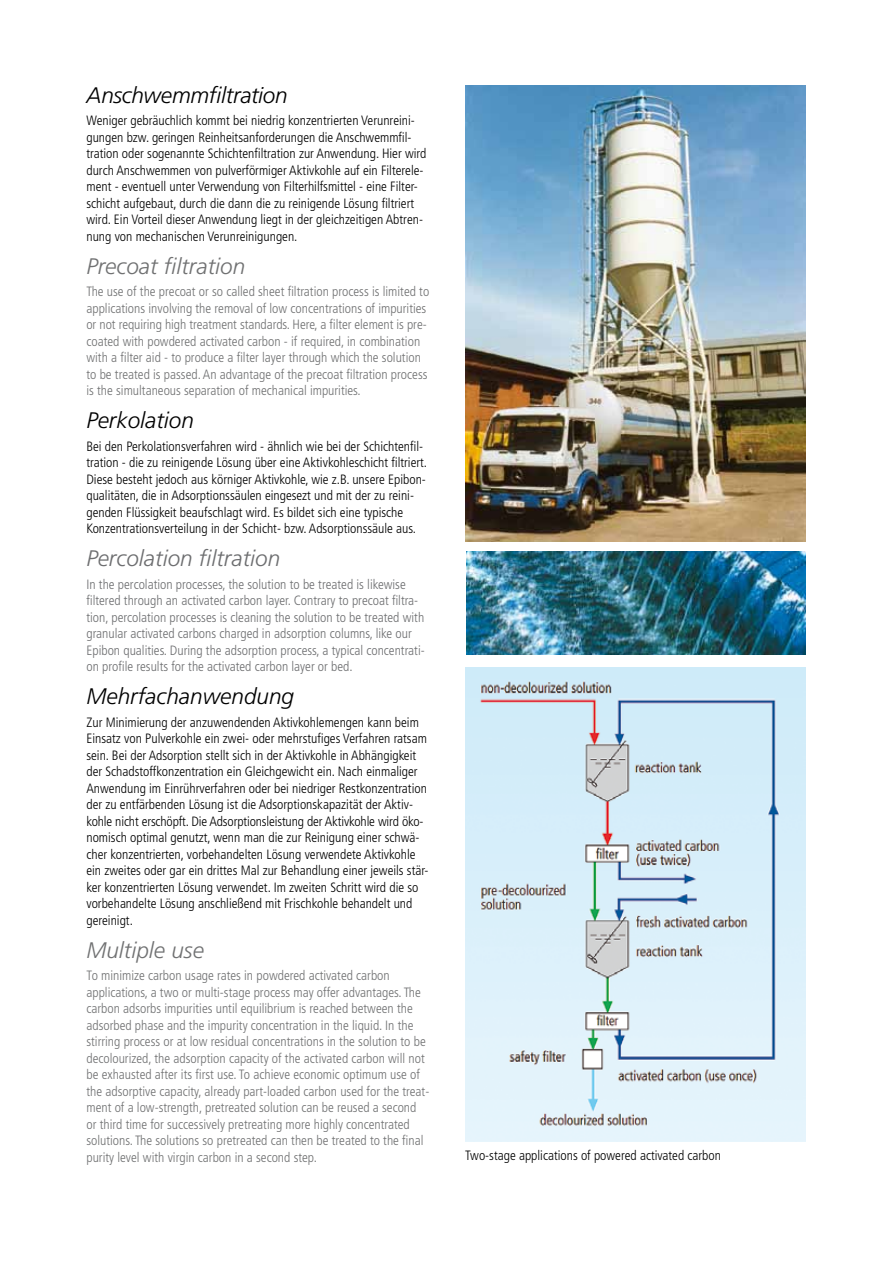
<style>
.page{position:relative;width:893px;height:1263px;background:#fff}
.page>*{position:absolute;margin:0;border:0;box-sizing:border-box;transform-origin:0 0}
.t1{font:italic 300 22.5px "Frutiger";color:#707172}
.t2{font:italic 300 22.5px "Frutiger";color:#000}
.t3{font:italic 300 22.5px "Frutiger";color:#6d6e70}
.t4{font:italic 300 22.5px "Frutiger CE";letter-spacing:-.01em;color:#000}
.t5{font:300 condensed 13.5px/16.5px "Frutiger";color:#000}
.t6{font:300 condensed 13.5px/16.5px "Frutiger";color:#707172}
.t7{font:300 condensed 13.5px/16.5px "Frutiger";color:#6d6e70}
</style>
<div class="page">
<img style="left:466px;top:85px;width:339px;height:456px">
<img style="left:466px;top:552px;width:339px;height:103px">
<img style="left:466px;top:668px;width:339px;height:473px">
<h1 class="t4" style="left:86px;top:82px;width:203px">Anschwemmfiltration</h1>
<p class="t5" style="left:86px;top:112px;width:342px">Weniger gebräuchlich kommt bei niedrig konzentrierten Verunreini&shy;gungen bzw. geringen Reinheitsanforderungen die Anschwemmfil&shy;tration oder sogenannte Schichtenfiltration zur Anwendung. Hier wird durch Anschwemmen von pulverförmiger Aktivkohle auf ein Filterele&shy;ment - eventuell unter Verwendung von Filterhilfsmittel - eine Filter&shy;schicht aufgebaut, durch die dann die zu reinigende Lösung filtriert wird. Ein Vorteil dieser Anwendung liegt in der gleichzeitigen Abtren&shy;nung von mechanischen Verunreinigungen.</p>
<h1 class="t1" style="left:86px;top:253px;width:160px">Precoat filtration</h1>
<p class="t6" style="left:86px;top:283px;width:344px">The use of the precoat or so called sheet filtration process is limited to applications involving the removal of low concentrations of impurities or not requiring high treatment standards. Here, a filter element is pre&shy;coated with powdered activated carbon - if required, in combination with a filter aid - to produce a filter layer through which the solution to be treated is passed. An advantage of the precoat filtration process is the simultaneous separation of mechanical impurities.</p>
<h1 class="t2" style="left:86px;top:408px;width:109px">Perkolation</h1>
<p class="t5" style="left:86px;top:438px;width:342px">Bei den Perkolationsverfahren wird - ähnlich wie bei der Schichtenfil&shy;tration - die zu reinigende Lösung über eine Aktivkohleschicht filtriert.<br>Diese besteht jedoch aus körniger Aktivkohle, wie z.B. unsere Epibon&shy;qualitäten, die in Adsorptionssäulen eingesezt und mit der zu reini&shy;genden Flüssigkeit beaufschlagt wird. Es bildet sich eine typische Konzentrationsverteilung in der Schicht- bzw. Adsorptionssäule aus.</p>
<h1 class="t3" style="left:86px;top:546px;width:195px">Percolation filtration</h1>
<p class="t7" style="left:86px;top:576px;width:340px">In the percolation processes, the solution to be treated is likewise filtered through an activated carbon layer. Contrary to precoat filtra&shy;tion, percolation processes is cleaning the solution to be treated with granular activated carbons charged in adsorption columns, like our Epibon qualities. During the adsorption process, a typical concentrati&shy;on profile results for the activated carbon layer or bed.</p>
<h1 class="t2" style="left:86px;top:684px;width:209px">Mehrfachanwendung</h1>
<p class="t5" style="left:86px;top:714px;width:344px">Zur Minimierung der anzuwendenden Aktivkohlemengen kann beim Einsatz von Pulverkohle ein zwei- oder mehrstufiges Verfahren ratsam sein. Bei der Adsorption stellt sich in der Aktivkohle in Abhängigkeit der Schadstoffkonzentration ein Gleichgewicht ein. Nach einmaliger Anwendung im Einrührverfahren oder bei niedriger Restkonzentration der zu entfärbenden Lösung ist die Adsorptionskapazität der Aktiv&shy;kohle nicht erschöpft. Die Adsorptionsleistung der Aktivkohle wird öko&shy;nomisch optimal genutzt, wenn man die zur Reinigung einer schwä&shy;cher konzentrierten, vorbehandelten Lösung verwendete Aktivkohle ein zweites oder gar ein drittes Mal zur Behandlung einer jeweils stär&shy;ker konzentrierten Lösung verwendet. Im zweiten Schritt wird die so vorbehandelte Lösung anschließend mit Frischkohle behandelt und gereinigt.</p>
<h1 class="t1" style="left:86px;top:937px;width:119px">Multiple use</h1>
<p class="t6" style="left:86px;top:967px;width:344px">To minimize carbon usage rates in powdered activated carbon applications, a two or multi-stage process may offer advantages. The carbon adsorbs impurities until equilibrium is reached between the adsorbed phase and the impurity concentration in the liquid. In the stirring process or at low residual concentrations in the solution to be decolourized, the adsorption capacity of the activated carbon will not be exhausted after its first use. To achieve economic optimum use of the adsorptive capacity, already part-loaded carbon used for the treat&shy;ment of a low-strength, pretreated solution can be reused a second or third time for successively pretreating more highly concentrated solutions. The solutions so pretreated can then be treated to the final purity level with virgin carbon in a second step.</p>
<p class="t5" style="left:465px;top:1148px;width:257px">Two-stage applications of powered activated carbon</p>
</div>
